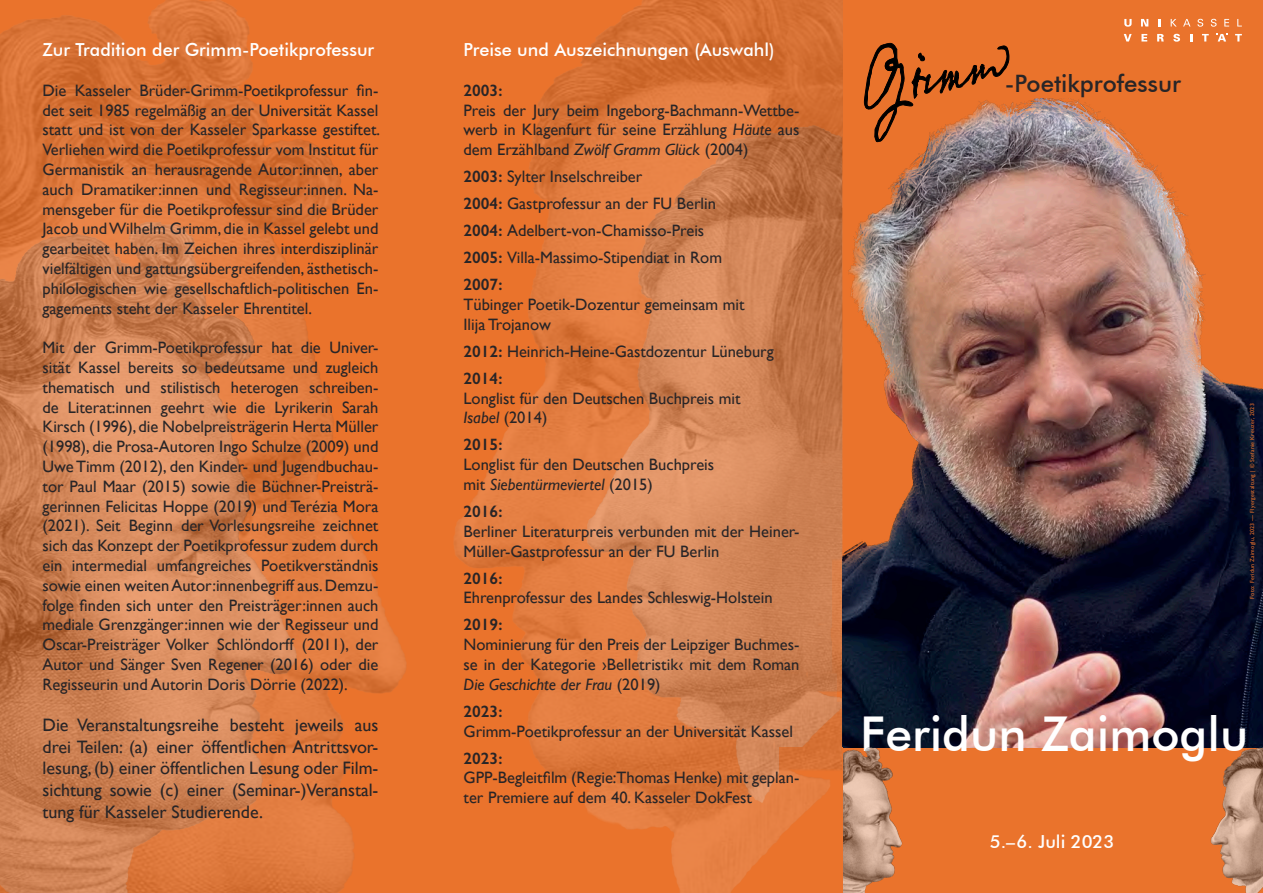
<style>
.page{position:relative;width:1263px;height:893px;background:#ea732c}
.page>*{position:absolute;margin:0;border:0;box-sizing:border-box;transform-origin:0 0}
.t1{font:500 48px "Futura BT";color:#fff}
.t2{font:500 24px "Futura BT";color:#282527}
.t3{font:18px/21.6px "Gill Sans";color:#282527;text-align:justify}
.t4{font:500 18px "Futura BT";color:#fff}
.t5{font:16.5px/19.8px "Gill Sans";color:#282527}
.t6{font:600 16.5px "Gill Sans";color:#282527}
.t7{font:5.85px "Gill Sans";letter-spacing:.04em;color:#ea732c}
.s1{font-style:italic}
.s2{font-weight:600}
</style>
<div class="page">
<img style="left:0;top:0;width:402px;height:893px">
<img style="left:0;top:176px;width:310px;height:717px">
<img style="left:842px;top:98px;width:421px;height:649px">
<img style="left:1203px;top:731px;width:60px;height:162px">
<svg style="left:864px;top:42px;width:145px;height:101px"></svg>
<img style="left:842px;top:738px;width:62px;height:155px">
<img style="left:402px;top:0;width:440px;height:893px">
<svg style="left:1171px;top:19px;width:6px;height:8px"></svg>
<svg style="left:1183px;top:19px;width:7px;height:8px"></svg>
<svg style="left:1197px;top:19px;width:6px;height:8px"></svg>
<svg style="left:1211px;top:19px;width:5px;height:8px"></svg>
<svg style="left:1224px;top:19px;width:5px;height:8px"></svg>
<svg style="left:1237px;top:19px;width:5px;height:8px"></svg>
<svg style="left:1124px;top:34px;width:8px;height:8px"></svg>
<svg style="left:1141px;top:34px;width:6px;height:8px"></svg>
<svg style="left:1157px;top:34px;width:7px;height:8px"></svg>
<svg style="left:1173px;top:34px;width:7px;height:8px"></svg>
<svg style="left:1190px;top:34px;width:2px;height:8px"></svg>
<svg style="left:1202px;top:34px;width:7px;height:8px"></svg>
<svg style="left:1235px;top:34px;width:7px;height:8px"></svg>
<svg style="left:1124px;top:19px;width:7px;height:8px"></svg>
<svg style="left:1141px;top:19px;width:7px;height:8px"></svg>
<svg style="left:1159px;top:19px;width:2px;height:8px"></svg>
<svg style="left:1216px;top:33px;width:11px;height:9px"></svg>
<p class="t4" style="left:43px;top:39px;width:333px">Zur Tradition der Grimm-Poetikprofessur</p>
<p class="t5" style="left:43px;top:80px;width:339px;text-align:justify">Die Kasseler Brüder-Grimm-Poetikprofessur fin&shy;det seit 1985 regelmäßig an der Universität Kassel statt und ist von der Kasseler Sparkasse gestiftet.<br>Verliehen wird die Poetikprofessur vom Institut für Germanistik an herausragende Autor:innen, aber auch Dramatiker:innen und Regisseur:innen. Na&shy;mensgeber für die Poetikprofessur sind die Brüder Jacob und Wilhelm Grimm, die in Kassel gelebt und gearbeitet haben. Im Zeichen ihres interdisziplinär vielfältigen und gattungsübergreifenden, ästhetisch&shy;philologischen wie gesellschaftlich-politischen En&shy;gagements steht der Kasseler Ehrentitel.</p>
<p class="t5" style="left:43px;top:338px;width:337px;text-align:justify">Mit der Grimm-Poetikprofessur hat die Univer&shy;sität Kassel bereits so bedeutsame und zugleich thematisch und stilistisch heterogen schreiben&shy;de Literat:innen geehrt wie die Lyrikerin Sarah Kirsch (1996), die Nobelpreisträgerin Herta Müller (1998), die Prosa-Autoren Ingo Schulze (2009) und Uwe Timm (2012), den Kinder- und Jugendbuchau&shy;tor Paul Maar (2015) sowie die Büchner-Preisträ&shy;gerinnen Felicitas Hoppe (2019) und Terézia Mora (2021). Seit Beginn der Vorlesungsreihe zeichnet sich das Konzept der Poetikprofessur zudem durch ein intermedial umfangreiches Poetikverständnis sowie einen weiten Autor:innenbegriff aus. Demzu&shy;folge finden sich unter den Preisträger:innen auch mediale Grenzgänger:innen wie der Regisseur und Oscar-Preisträger Volker Schlöndorff (2011), der Autor und Sänger Sven Regener (2016) oder die Regisseurin und Autorin Doris Dörrie (2022).</p>
<p class="t3" style="left:43px;top:714px;width:337px">Die Veranstaltungsreihe besteht jeweils aus drei Teilen: (a) einer öffentlichen Antrittsvor&shy;lesung, (b) einer öffentlichen Lesung oder Film&shy;sichtung sowie (c) einer (Seminar‑)Veranstal&shy;tung für Kasseler Studierende.</p>
<h1 class="t1" style="left:860px;top:704px;width:390px">Feridun Zaimoglu</h1>
<p class="t4" style="left:463px;top:39px;width:313px">Preise und Auszeichnungen (Auswahl)</p>
<p class="t6" style="left:463px;top:80px;width:40px">2003:</p>
<p class="t5" style="left:463px;top:100px;width:337px;text-align:justify">Preis der Jury beim Ingeborg-Bachmann-Wettbe&shy;werb in Klagenfurt für seine Erzählung <span class="s1">Häute</span> aus dem Erzählband <span class="s1">Zwölf Gramm Glück</span> (2004)</p>
<p class="t5" style="left:463px;top:163px;width:260px;line-height:27px"><span class="s2">2003:</span> Sylter Inselschreiber<br><span class="s2">2004:</span> Gastprofessur an der FU Berlin<br><span class="s2">2004:</span> Adelbert-von-Chamisso-Preis<br><span class="s2">2005:</span> Villa-Massimo-Stipendiat in Rom<br><span class="s2">2007:</span></p>
<p class="t5" style="left:463px;top:294px;width:283px">Tübinger Poetik-Dozentur gemeinsam mit<br>Ilija Trojanow</p>
<p class="t5" style="left:463px;top:338px;width:312px;line-height:27px"><span class="s2">2012:</span> Heinrich-Heine-Gastdozentur Lüneburg<br><span class="s2">2014:</span></p>
<p class="t5" style="left:463px;top:388px;width:279px">Longlist für den Deutschen Buchpreis mit<br><span class="s1">Isabel</span> (2014)</p>
<p class="t6" style="left:463px;top:435px;width:40px">2015:</p>
<p class="t5" style="left:463px;top:455px;width:252px">Longlist für den Deutschen Buchpreis mit <span class="s1">Siebentürmeviertel</span> (2015)</p>
<p class="t6" style="left:463px;top:501px;width:40px">2016:</p>
<p class="t5" style="left:463px;top:521px;width:337px">Berliner Literaturpreis verbunden mit der Heiner-<br>Müller-Gastprofessur an der FU Berlin</p>
<p class="t6" style="left:463px;top:568px;width:40px">2016:</p>
<p class="t5" style="left:463px;top:588px;width:311px">Ehrenprofessur des Landes Schleswig-Holstein</p>
<p class="t6" style="left:463px;top:615px;width:40px">2019:</p>
<p class="t5" style="left:463px;top:634px;width:337px;text-align:justify">Nominierung für den Preis der Leipziger Buchmes&shy;se in der Kategorie ›Belletristik‹ mit dem Roman <span class="s1">Die Geschichte der Frau</span> (2019)</p>
<p class="t6" style="left:463px;top:701px;width:40px">2023:</p>
<p class="t5" style="left:463px;top:721px;width:331px">Grimm-Poetikprofessur an der Universität Kassel</p>
<p class="t6" style="left:463px;top:748px;width:40px">2023:</p>
<p class="t5" style="left:463px;top:768px;width:337px">GPP-Begleitfilm (Regie:Thomas Henke) mit geplan&shy;ter Premiere auf dem 40. Kasseler DokFest</p>
<h2 class="t2" style="left:1005px;top:68px;width:178px">-Poetikprofessur</h2>
<p class="t7" style="left:1249px;top:599px;width:197px;rotate:-90deg">Foto: Feridun Zaimoglu, 2023 — Flyergestaltung | © Stefanie Kreuzer, 2023</p>
<p class="t4" style="left:990px;top:830px;width:126px">5.–6. Juli 2023</p>
</div>
